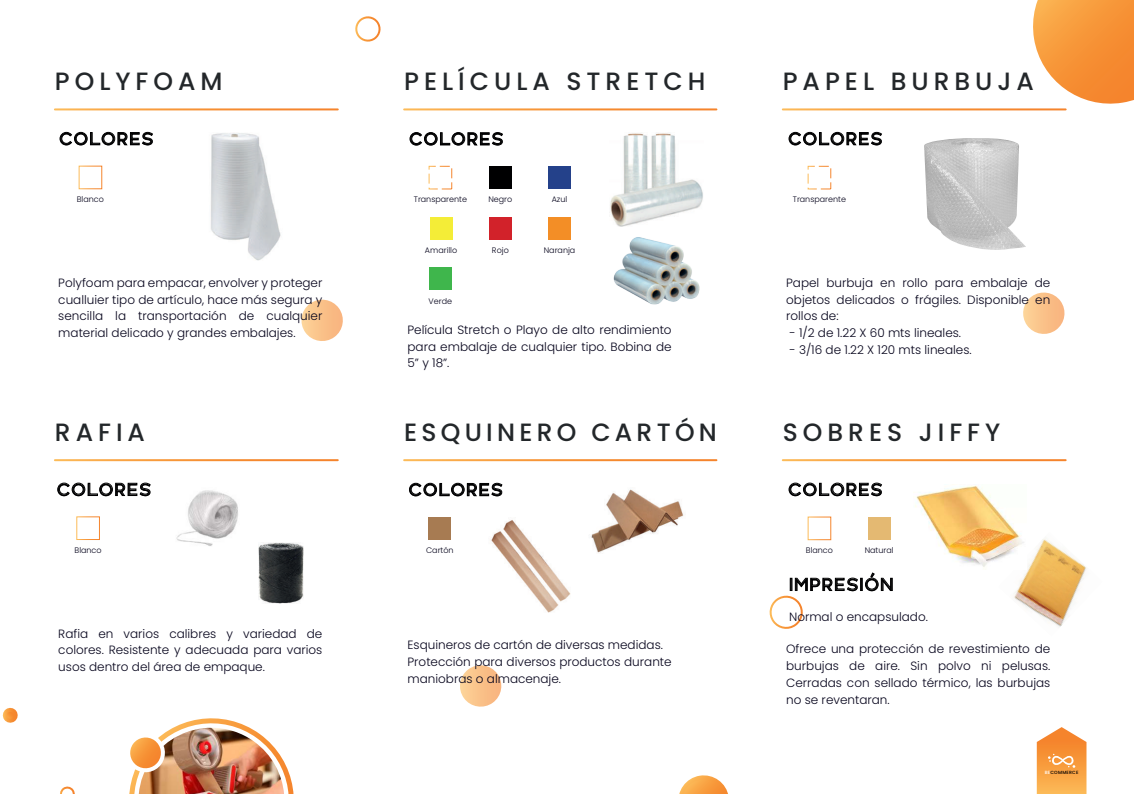
<style>
.page{position:relative;width:1134px;height:794px;background:#fff}
.page>*{position:absolute;margin:0;border:0;box-sizing:border-box;transform-origin:0 0}
.t1{font:500 25px "Poppins";letter-spacing:.2em;color:#23272a}
.t2{font:500 25px "Poppins";letter-spacing:.17em;color:#23272a}
.t3{font:18px "Polly";letter-spacing:.05em;color:#000001}
.t4{font:300 12px/16.8px "Poppins";color:#05031b;text-align:justify}
.t5{font:300 8px "Poppins";color:#05031b}
.t6{font:500 4.5px "Poppins";letter-spacing:.05em;color:#000001}
.s1{color:#fff}
</style>
<div class="page">
<img style="left:1014px;top:538px;width:72px;height:89px">
<svg style="left:355px;top:16px;width:26px;height:26px"></svg>
<svg style="left:2px;top:707px;width:16px;height:16px"></svg>
<svg style="left:60px;top:786px;width:15px;height:8px"></svg>
<svg style="left:679px;top:775px;width:49px;height:19px"></svg>
<img style="left:129px;top:718px;width:165px;height:76px">
<svg style="left:1037px;top:727px;width:49px;height:67px;background:#f8a959"></svg>
<img style="left:211px;top:133px;width:70px;height:128px">
<svg style="left:301px;top:300px;width:42px;height:41px"></svg>
<svg style="left:460px;top:665px;width:41px;height:41px"></svg>
<svg style="left:1023px;top:292px;width:41px;height:42px"></svg>
<svg style="left:60px;top:132px;width:93px;height:13px"></svg>
<div style="left:79px;top:166px;width:23px;height:23px;border:1px solid #fff"></div>
<svg style="left:789px;top:132px;width:93px;height:13px"></svg>
<svg style="left:410px;top:132px;width:93px;height:13px"></svg>
<div style="left:429px;top:166px;width:23px;height:23px;border:1px dashed #fff"></div>
<div style="left:808px;top:166px;width:23px;height:23px;border:1px dashed #fff"></div>
<div style="left:489px;top:166px;width:23px;height:23px;background:#000001"></div>
<div style="left:548px;top:166px;width:23px;height:23px;background:#24418a"></div>
<div style="left:430px;top:217px;width:22px;height:23px;background:#f4ed37"></div>
<div style="left:489px;top:217px;width:23px;height:23px;background:#d2222a"></div>
<div style="left:548px;top:217px;width:23px;height:23px;background:#f38e26"></div>
<div style="left:429px;top:267px;width:23px;height:23px;background:#3fb64c"></div>
<img style="left:610px;top:133px;width:93px;height:94px">
<img style="left:614px;top:237px;width:85px;height:67px">
<img style="left:924px;top:139px;width:101px;height:110px">
<svg style="left:58px;top:483px;width:92px;height:13px"></svg>
<div style="left:76px;top:516px;width:24px;height:24px;border:1px solid #fff"></div>
<svg style="left:789px;top:483px;width:93px;height:13px"></svg>
<svg style="left:409px;top:483px;width:93px;height:13px"></svg>
<div style="left:428px;top:517px;width:23px;height:23px;background:#a77b52"></div>
<div style="left:868px;top:517px;width:22px;height:23px;background:#e4b972"></div>
<div style="left:808px;top:516px;width:23px;height:24px;border:1px solid #fff"></div>
<img style="left:258px;top:542px;width:46px;height:62px">
<img style="left:176px;top:490px;width:62px;height:56px">
<img style="left:591px;top:489px;width:93px;height:64px">
<img style="left:491px;top:520px;width:79px;height:92px">
<img style="left:915px;top:485px;width:111px;height:84px">
<svg style="left:769px;top:573px;width:123px;height:56px"></svg>
<svg style="left:1033px;top:0;width:101px;height:104px;background:#f7a252"></svg>
<h1 class="t1" style="left:55px;top:67px;width:169px">POLYFOAM</h1>
<h1 class="t1" style="left:404px;top:67px;width:303px">PELÍCULA STRETCH</h1>
<h1 class="t1" style="left:783px;top:67px;width:253px">PAPEL BURBUJA</h1>
<h2 class="t3" style="left:59px;top:127px;width:96px">COLORES</h2>
<h2 class="t3" style="left:409px;top:127px;width:96px">COLORES</h2>
<h2 class="t3" style="left:788px;top:127px;width:96px">COLORES</h2>
<p class="t5" style="left:77px;top:195px;width:29px">Blanco</p>
<p class="t5" style="left:414px;top:195px;width:55px">Transparente</p>
<p class="t5" style="left:488px;top:195px;width:25px">Negro</p>
<p class="t5" style="left:552px;top:195px;width:17px">Azul</p>
<p class="t5" style="left:793px;top:195px;width:55px">Transparente</p>
<p class="t5" style="left:425px;top:246px;width:34px">Amarillo</p>
<p class="t5" style="left:492px;top:246px;width:18px">Rojo</p>
<p class="t5" style="left:544px;top:246px;width:33px">Naranja</p>
<p class="t4" style="left:58px;top:274px;width:266px">Polyfoam para empacar, envolver y proteger cualluier tipo de artículo, hace más segura y sencilla la transportación de cualquier material delicado y grandes embalajes.</p>
<p class="t5" style="left:429px;top:296px;width:25px">Verde</p>
<p class="t4" style="left:407px;top:321px;width:266px">Película Stretch o Playo de alto rendimiento para embalaje de cualquier tipo. Bobina de 5” y 18”.</p>
<p class="t4" style="left:786px;top:274px;width:266px">Papel burbuja en rollo para embalaje de objetos delicados o frágiles. Disponible en rollos de:</p>
<p class="t4" style="left:789px;top:325px;width:173px">- 1/2 de 1.22 X 60 mts lineales.</p>
<p class="t4" style="left:789px;top:341px;width:184px">- 3/16 de 1.22 X 120 mts lineales.</p>
<h1 class="t1" style="left:55px;top:418px;width:92px">RAFIA</h1>
<h1 class="t2" style="left:404px;top:418px;width:314px">ESQUINERO CARTÓN</h1>
<h1 class="t1" style="left:783px;top:418px;width:219px">SOBRES JIFFY</h1>
<h2 class="t3" style="left:57px;top:478px;width:96px">COLORES</h2>
<h2 class="t3" style="left:408px;top:478px;width:96px">COLORES</h2>
<h2 class="t3" style="left:788px;top:478px;width:96px">COLORES</h2>
<p class="t5" style="left:75px;top:545px;width:29px">Blanco</p>
<p class="t5" style="left:426px;top:546px;width:29px">Cartón</p>
<p class="t5" style="left:806px;top:546px;width:29px">Blanco</p>
<p class="t5" style="left:865px;top:546px;width:30px">Natural</p>
<h2 class="t3" style="left:789px;top:573px;width:106px">IMPRESIÓN</h2>
<p class="t4" style="left:789px;top:608px;width:140px">Normal o encapsulado.</p>
<p class="t4" style="left:58px;top:625px;width:266px">Rafia en varios calibres y variedad de colores. Resistente y adecuada para varios usos dentro del área de empaque.</p>
<p class="t4" style="left:407px;top:636px;width:266px;text-align:left">Esquineros de cartón de diversas medidas.<br>Protección para diversos productos durante maniobras o almacenaje.</p>
<p class="t4" style="left:786px;top:640px;width:266px">Ofrece una protección de revestimiento de burbujas de aire. Sin polvo ni pelusas.<br>Cerradas con sellado térmico, las burbujas no se reventaran.</p>
<p class="t6" style="left:1045px;top:770px;width:35px"><span class="s1">BE</span>COMMERCE</p>
</div>
